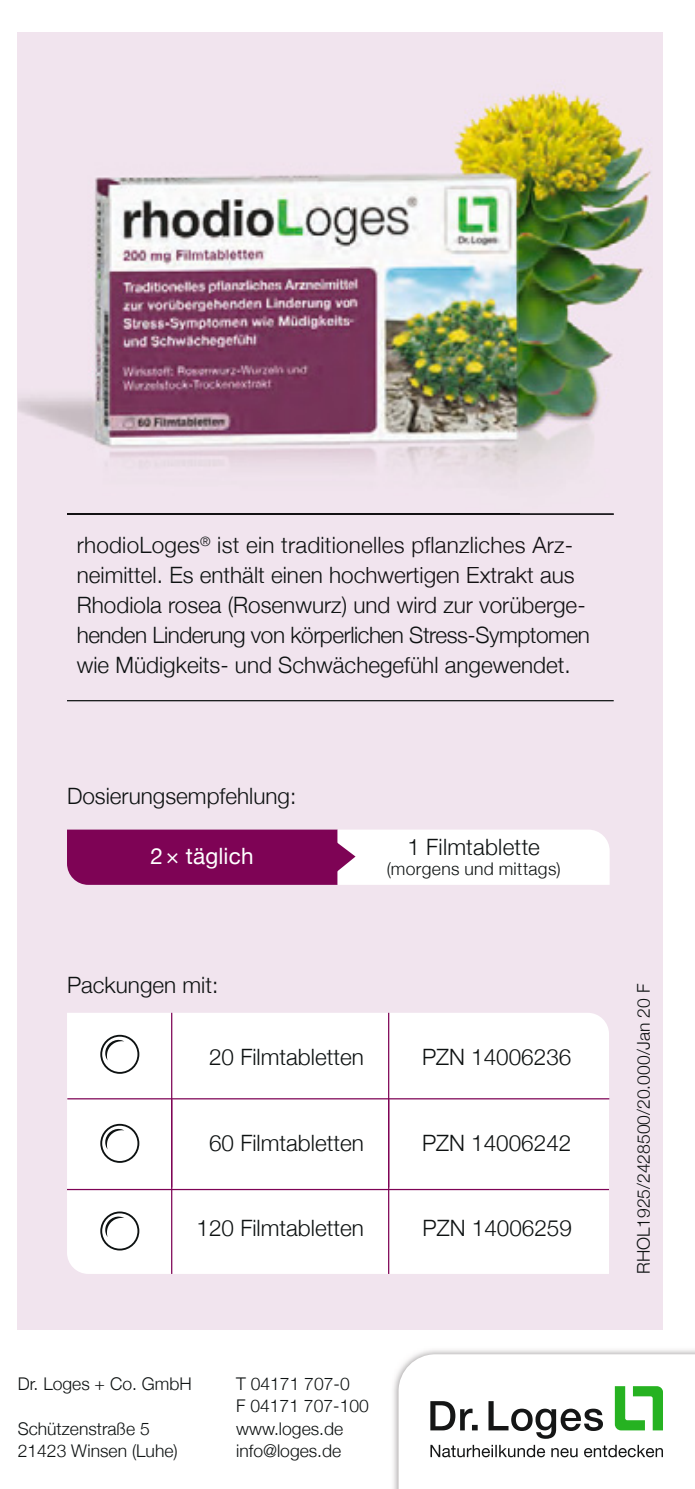
<style>
.page{position:relative;width:695px;height:1489px;background:#fff}
.page>*{position:absolute;margin:0;border:0;box-sizing:border-box;transform-origin:0 0}
.t1{font:300 22.5px/30px "Helvetica Neue";color:#0e1212}
.t2{font:22.5px "Helvetica Neue";letter-spacing:.01em;color:#fff}
.t3{font:300 17.5px/22.5px "Helvetica Neue";color:#0e1212}
.t4{font:300 17.5px "Helvetica Neue";letter-spacing:.02em;color:#0e1212}
.s1{color:#131113}
</style>
<div class="page">
<div style="left:18px;top:32px;width:645px;height:1297px;background:#f1e4ee"></div>
<hr style="left:67px;top:700px;width:546px;height:1px;background:#0e1212">
<svg style="left:67px;top:829px;width:542px;height:55px;background:#be80a9"></svg>
<img style="left:350px;top:86px;width:301px;height:429px">
<img style="left:519px;top:513px;width:94px;height:1px">
<img style="left:18px;top:122px;width:501px;height:392px">
<img style="left:350px;top:513px;width:169px;height:1px">
<img style="left:393px;top:1350px;width:301px;height:138px">
<svg style="left:398px;top:1354px;width:296px;height:134px"></svg>
<div style="left:67px;top:1012px;width:542px;height:261px;background:#fff"></div>
<hr style="left:67px;top:1188px;width:542px;height:2px;background:#7e0355">
<hr style="left:67px;top:1098px;width:542px;height:1px;background:#7e0355">
<hr style="left:171px;top:1099px;width:1px;height:174px;background:#7e0355">
<hr style="left:171px;top:1012px;width:1px;height:175px;background:#7e0355">
<hr style="left:388px;top:1099px;width:1px;height:174px;background:#7e0355">
<hr style="left:388px;top:1012px;width:1px;height:175px;background:#7e0355">
<div style="left:100px;top:1034px;width:39px;height:39px;border:2px solid #0e1212;border-radius:50%"></div>
<svg style="left:105px;top:1039px;width:19px;height:21px"></svg>
<div style="left:100px;top:1123px;width:39px;height:39px;border:2px solid #0e1212;border-radius:50%"></div>
<svg style="left:105px;top:1128px;width:19px;height:21px"></svg>
<div style="left:100px;top:1211px;width:39px;height:39px;border:2px solid #0e1212;border-radius:50%"></div>
<svg style="left:105px;top:1216px;width:19px;height:20px"></svg>
<p class="t1" style="left:77px;top:529px;width:514px">rhodioLoges<sup>®</sup> ist ein traditio<span class="s1">nelles pflanzliches Arz&shy;</span>neimittel. Es enthält einen h<span class="s1">ochwertigen Extrakt aus </span>Rhodiola rosea (Rosenwurz) <span class="s1">und wird zur vorüberge&shy;</span>henden Linderung von körperlichen Stress-Symptomen wie Müdigkeits- und Schwächegefühl angewendet.</p>
<p class="t1" style="left:67px;top:780px;width:231px">Dosierungsempfehlung:</p>
<p class="t2" style="left:150px;top:842px;width:105px">2 × täglich</p>
<p class="t1" style="left:407px;top:831px;width:134px">1 Filmtablette</p>
<p class="t4" style="left:386px;top:857px;width:175px">(morgens und mittags)</p>
<p class="t1" style="left:67px;top:969px;width:153px">Packungen mit:</p>
<p class="t1" style="left:209px;top:1041px;width:156px">20 Filmtabletten</p>
<p class="t1" style="left:209px;top:1127px;width:156px">60 Filmtabletten</p>
<p class="t1" style="left:422px;top:1041px;width:151px">PZN 14006236</p>
<p class="t1" style="left:422px;top:1127px;width:151px">PZN 14006242</p>
<p class="t1" style="left:196px;top:1212px;width:169px">120 Filmtabletten</p>
<p class="t1" style="left:422px;top:1212px;width:151px">PZN 14006259</p>
<p class="t3" style="left:18px;top:1371px;width:175px">Dr. Loges + Co. GmbH</p>
<p class="t3" style="left:18px;top:1416px;width:161px">Schützenstraße 5<br>21423 Winsen (Luhe)</p>
<p class="t3" style="left:236px;top:1371px;width:134px">T 04171 707-0<br>F 04171 707-100 www.loges.de info@loges.de</p>
<p class="t3" style="left:632px;top:1273px;width:292px;rotate:-90deg">RHOL1925/2428500/20.000/Jan 20 F</p>
</div>
